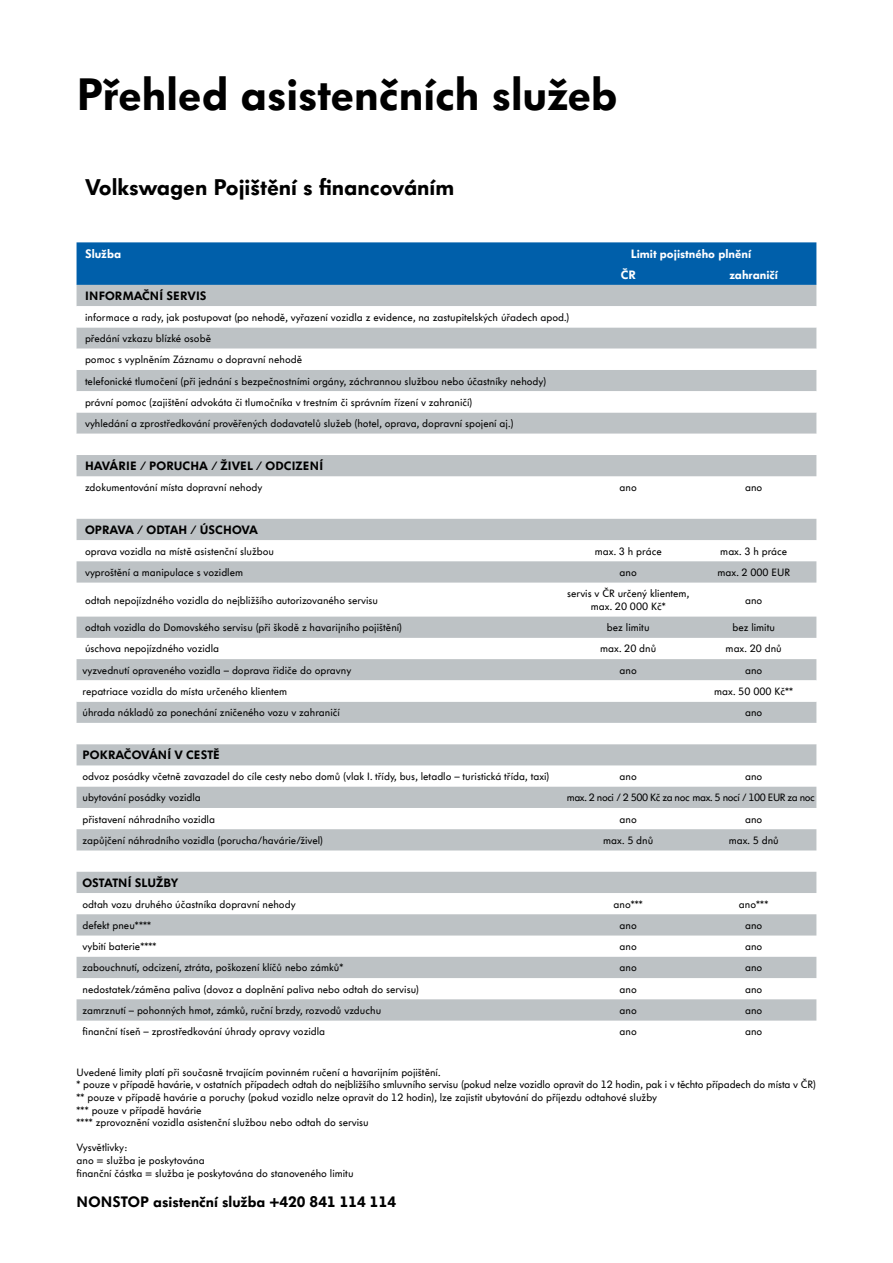
<style>
.page{position:relative;width:893px;height:1263px;background:#fff}
.page>*{position:absolute;margin:0;border:0;box-sizing:border-box;transform-origin:0 0}
.t1{font:900 45px "VW Headline OT";color:#000}
.t2{font:900 22.5px "VW Headline OT";color:#000}
.t3{font:900 15px "VW Headline OT";color:#000}
.t4{font:900 12px "VW Headline OT";color:#000}
.t5{font:900 12px/21.3px "VW Headline OT";color:#fff}
.t6{font:10.5px/12.6px "VW Headline OT";color:#000}
.t7{font:10.5px "VW Headline OT";letter-spacing:-.04em;color:#000}
</style>
<div class="page">
<div style="left:77px;top:242px;width:739px;height:43px;background:#005faa"></div>
<svg style="left:77px;top:285px;width:739px;height:735px;fill:#bdc2c5"></svg>
<svg style="left:77px;top:306px;width:739px;height:438px"></svg>
<h1 class="t1" style="left:77px;top:64px;width:543px">Přehled asistenčních služeb</h1>
<h2 class="t2" style="left:85px;top:173px;width:371px">Volkswagen Pojištění s financováním</h2>
<p class="t5" style="left:85px;top:243px;width:38px">Služba</p>
<p class="t5" style="left:621px;top:243px;width:132px;text-indent:10px">Limit pojistného plnění<br>ČR</p>
<p class="t5" style="left:729px;top:264px;width:50px">zahraničí</p>
<p class="t4" style="left:85px;top:288px;width:123px">INFORMAČNÍ SERVIS</p>
<p class="t6" style="left:85px;top:307px;width:486px;line-height:21.3px">informace a rady, jak postupovat (po nehodě, vyřazení vozidla z evidence, na zastupitelských úřadech apod.) předání vzkazu blízké osobě<br>pomoc s vyplněním Záznamu o dopravní nehodě<br>telefonické tlumočení (při jednání s bezpečnostními orgány, záchrannou službou nebo účastníky nehody) právní pomoc (zajištění advokáta či tlumočníka v trestním či správním řízení v zahraničí)<br>vyhledání a zprostředkování prověřených dodavatelů služeb (hotel, oprava, dopravní spojení aj.)</p>
<p class="t4" style="left:85px;top:458px;width:240px">HAVÁRIE / PORUCHA / ŽIVEL / ODCIZENÍ</p>
<p class="t6" style="left:85px;top:481px;width:179px">zdokumentování místa dopravní nehody</p>
<p class="t6" style="left:620px;top:481px;width:19px">ano</p>
<p class="t6" style="left:745px;top:481px;width:19px">ano</p>
<p class="t4" style="left:85px;top:522px;width:175px">OPRAVA / ODTAH / ÚSCHOVA</p>
<p class="t6" style="left:85px;top:545px;width:191px">oprava vozidla na místě asistenční službou</p>
<p class="t6" style="left:595px;top:545px;width:68px">max. 3 h práce</p>
<p class="t6" style="left:720px;top:545px;width:68px">max. 3 h práce</p>
<p class="t6" style="left:85px;top:566px;width:160px">vyproštění a manipulace s vozidlem</p>
<p class="t6" style="left:620px;top:566px;width:19px">ano</p>
<p class="t6" style="left:717px;top:566px;width:74px">max. 2 000 EUR</p>
<p class="t6" style="left:85px;top:594px;width:295px">odtah nepojízdného vozidla do nejbližšího autorizovaného servisu</p>
<p class="t6" style="left:567px;top:587px;width:124px;text-align:center">servis v ČR určený klientem, max. 20 000 Kč*</p>
<p class="t6" style="left:745px;top:594px;width:19px">ano</p>
<p class="t6" style="left:85px;top:621px;width:319px">odtah vozidla do Domovského servisu (při škodě z havarijního pojištění)</p>
<p class="t6" style="left:607px;top:621px;width:44px">bez limitu</p>
<p class="t6" style="left:732px;top:621px;width:44px">bez limitu</p>
<p class="t6" style="left:85px;top:643px;width:136px">úschova nepojízdného vozidla</p>
<p class="t6" style="left:600px;top:643px;width:58px">max. 20 dnů</p>
<p class="t6" style="left:726px;top:643px;width:58px">max. 20 dnů</p>
<p class="t6" style="left:83px;top:664px;width:270px">vyzvednutí opraveného vozidla – doprava řidiče do opravny</p>
<p class="t6" style="left:620px;top:664px;width:19px">ano</p>
<p class="t6" style="left:745px;top:664px;width:19px">ano</p>
<p class="t6" style="left:83px;top:685px;width:206px">repatriace vozidla do místa určeného klientem</p>
<p class="t6" style="left:714px;top:685px;width:81px">max. 50 000 Kč**</p>
<p class="t6" style="left:83px;top:706px;width:259px">úhrada nákladů za ponechání zničeného vozu v zahraničí</p>
<p class="t6" style="left:745px;top:706px;width:19px">ano</p>
<p class="t4" style="left:83px;top:747px;width:139px">POKRAČOVÁNÍ V CESTĚ</p>
<p class="t6" style="left:83px;top:770px;width:468px">odvoz posádky včetně zavazadel do cíle cesty nebo domů (vlak I. třídy, bus, letadlo – turistická třída, taxi)</p>
<p class="t6" style="left:620px;top:770px;width:19px">ano</p>
<p class="t6" style="left:745px;top:770px;width:19px">ano</p>
<p class="t6" style="left:83px;top:791px;width:120px">ubytování posádky vozidla</p>
<p class="t7" style="left:567px;top:791px;width:250px">max. 2 noci / 2 500 Kč za noc max. 5 nocí / 100 EUR za noc</p>
<p class="t6" style="left:83px;top:813px;width:134px">přistavení náhradního vozidla</p>
<p class="t6" style="left:620px;top:813px;width:19px">ano</p>
<p class="t6" style="left:745px;top:813px;width:19px">ano</p>
<p class="t6" style="left:83px;top:834px;width:242px">zapůjčení náhradního vozidla (porucha/havárie/živel)</p>
<p class="t6" style="left:603px;top:834px;width:52px">max. 5 dnů</p>
<p class="t6" style="left:729px;top:834px;width:52px">max. 5 dnů</p>
<p class="t4" style="left:83px;top:875px;width:97px">OSTATNÍ SLUŽBY</p>
<p class="t6" style="left:83px;top:898px;width:215px">odtah vozu druhého účastníka dopravní nehody</p>
<p class="t6" style="left:613px;top:898px;width:31px">ano***</p>
<p class="t6" style="left:739px;top:898px;width:31px">ano***</p>
<p class="t6" style="left:83px;top:919px;width:70px">defekt pneu****</p>
<p class="t6" style="left:620px;top:919px;width:19px">ano</p>
<p class="t6" style="left:745px;top:919px;width:19px">ano</p>
<p class="t6" style="left:83px;top:940px;width:76px">vybití baterie****</p>
<p class="t6" style="left:620px;top:940px;width:19px">ano</p>
<p class="t6" style="left:745px;top:940px;width:19px">ano</p>
<p class="t6" style="left:83px;top:962px;width:263px">zabouchnutí, odcizení, ztráta, poškození klíčů nebo zámků*</p>
<p class="t6" style="left:620px;top:962px;width:19px">ano</p>
<p class="t6" style="left:745px;top:962px;width:19px">ano</p>
<p class="t6" style="left:83px;top:983px;width:338px">nedostatek/záměna paliva (dovoz a doplnění paliva nebo odtah do servisu)</p>
<p class="t6" style="left:620px;top:983px;width:19px">ano</p>
<p class="t6" style="left:745px;top:983px;width:19px">ano</p>
<p class="t6" style="left:83px;top:1004px;width:300px">zamrznutí – pohonných hmot, zámků, ruční brzdy, rozvodů vzduchu</p>
<p class="t6" style="left:620px;top:1004px;width:19px">ano</p>
<p class="t6" style="left:745px;top:1004px;width:19px">ano</p>
<p class="t6" style="left:83px;top:1025px;width:244px">finanční tíseň – zprostředkování úhrady opravy vozidla</p>
<p class="t6" style="left:620px;top:1025px;width:19px">ano</p>
<p class="t6" style="left:745px;top:1025px;width:19px">ano</p>
<p class="t6" style="left:77px;top:1066px;width:741px">Uvedené limity platí při současně trvajícím povinném ručení a havarijním pojištění.<br>* pouze v případě havárie, v ostatních případech odtah do nejbližšího smluvního servisu (pokud nelze vozidlo opravit do 12 hodin, pak i v těchto případech do místa v ČR) ** pouze v případě havárie a poruchy (pokud vozidlo nelze opravit do 12 hodin), lze zajistit ubytování do příjezdu odtahové služby<br>*** pouze v případě havárie<br>**** zprovoznění vozidla asistenční službou nebo odtah do servisu</p>
<p class="t6" style="left:77px;top:1141px;width:279px">Vysvětlivky:<br>ano = služba je poskytována<br>finanční částka = služba je poskytována do stanoveného limitu</p>
<h3 class="t3" style="left:77px;top:1192px;width:321px">NONSTOP asistenční služba +420 841 114 114</h3>
</div>
